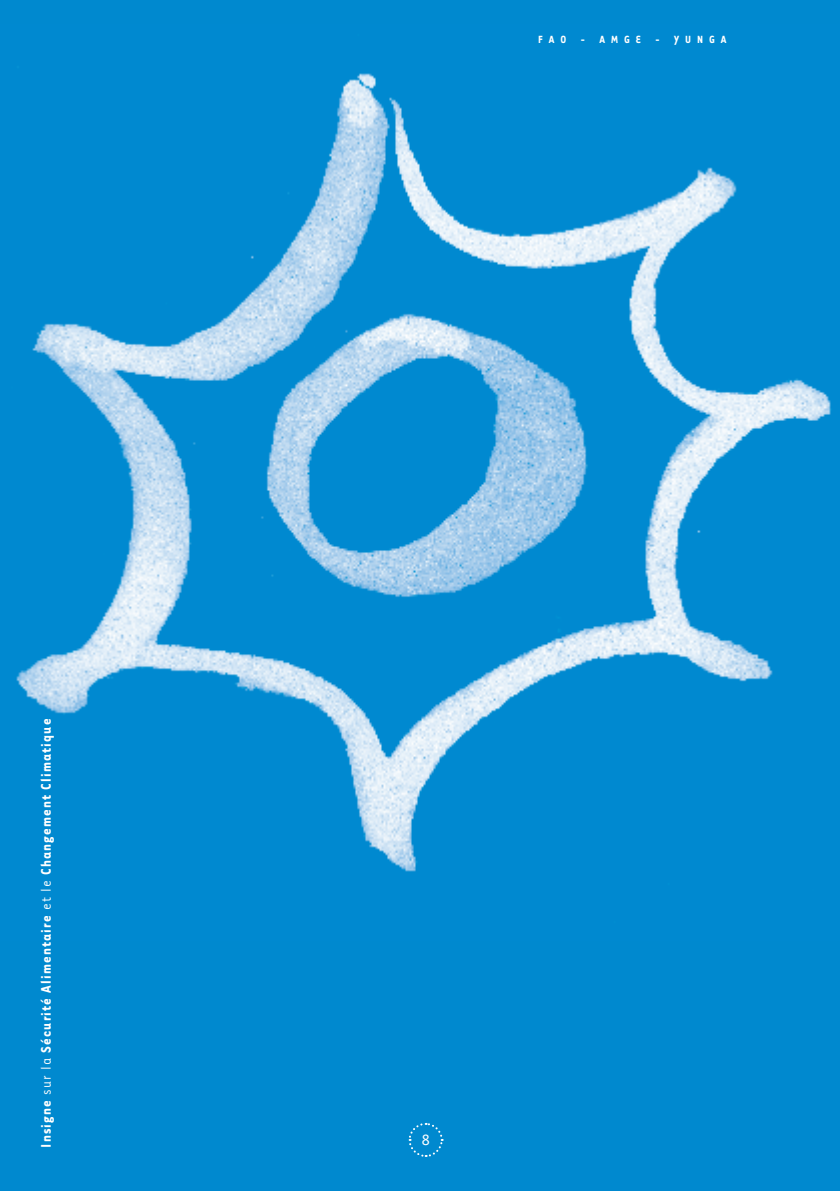
<style>
.page{position:relative;width:840px;height:1191px;background:#fff}
.page>*{position:absolute;margin:0;border:0;box-sizing:border-box;transform-origin:0 0}
.t1{font:700 16px "Tarzana Narrow";letter-spacing:.075em;color:#fff}
.t2{font:16px "Officina Sans";color:#fff}
.official_Info{font:700 12px "Tarzana Narrow";letter-spacing:.5em;color:#fff}
.s1{font-weight:400}
</style>
<div class="page">
<div style="left:0;top:0;width:839px;height:1191px;background:#0089cf"></div>
<img style="left:16px;top:73px;width:815px;height:799px">
<svg style="left:408px;top:1122px;width:35px;height:35px"></svg>
<p class="t1" style="left:36px;top:1147px;width:430px;rotate:-90deg">Insigne <span class="s1">sur la</span> Sécurité Alimentaire <span class="s1">et le</span> Changement Climatique</p>
<p class="official_Info" style="left:538px;top:32px;width:190px">FAO - AMGE - YUNGA</p>
<p class="t2" style="left:421px;top:1130px;width:9px">8</p>
</div>
